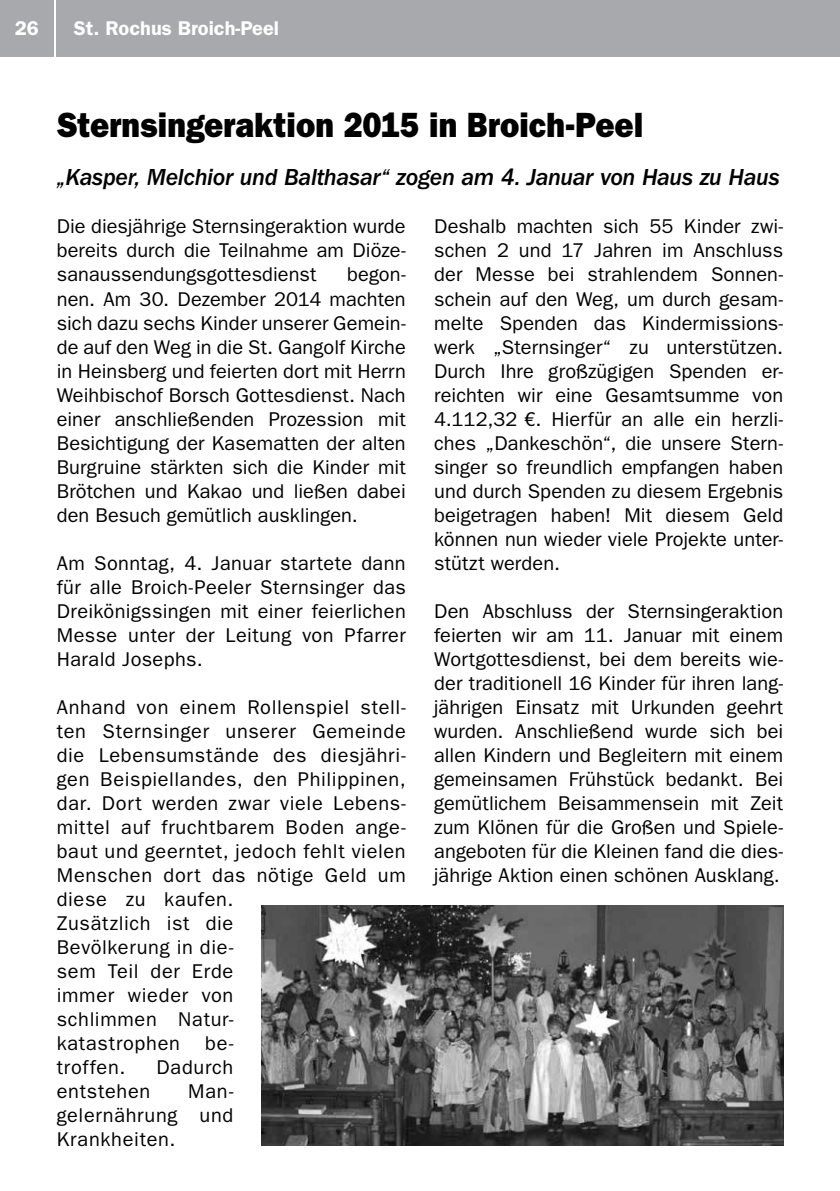
<style>
.page{position:relative;width:840px;height:1191px;background:#fff}
.page>*{position:absolute;margin:0;border:0;box-sizing:border-box;transform-origin:0 0}
.t1{font:800 35.2px "Franklin Gothic LT";color:#000;scale:.91 1}
.t2{font:italic 500 24px "Franklin Gothic LT";letter-spacing:-.015em;color:#000}
.t3{font:20px/24px "Franklin Gothic LT";letter-spacing:.03em;color:#000;text-align:justify}
.t4{font:600 20px "Franklin Gothic LT";color:#fff}
</style>
<div class="page">
<div style="left:0;top:0;width:54px;height:57px;background:#a7a9ac"></div>
<div style="left:57px;top:0;width:782px;height:57px;background:#a7a9ac"></div>
<img style="left:262px;top:905px;width:520px;height:240px">
<p class="t4" style="left:15px;top:17px;width:26px">26</p>
<p class="t4" style="left:74px;top:17px;width:207px">St. Rochus Broich-Peel</p>
<h1 class="t1" style="left:57px;top:105px;width:645px">Sternsingeraktion 2015 in Broich-Peel</h1>
<p class="t2" style="left:57px;top:164px;width:724px">„Kasper, Melchior und Balthasar“ zogen am 4. Januar von Haus zu Haus</p>
<p class="t3" style="left:57px;top:215px;width:350px">Die diesjährige Sternsingeraktion wurde bereits durch die Teilnahme am Diöze&shy;sanaussendungsgottesdienst</p>
<p class="t3" style="left:57px;top:263px;width:350px;text-indent:290px">begon&shy;nen. Am 30. Dezember 2014 machten sich dazu sechs Kinder unserer Gemein&shy;de auf den Weg in die St. Gangolf Kirche in Heinsberg und feierten dort mit Herrn Weihbischof Borsch Gottesdienst. Nach einer anschließenden Prozession mit Besichtigung der Kasematten der alten Burgruine stärkten sich die Kinder mit Brötchen und Kakao und ließen dabei den Besuch gemütlich ausklingen.</p>
<p class="t3" style="left:57px;top:551px;width:350px">Am Sonntag, 4. Januar startete dann für alle Broich-Peeler Sternsinger das Dreikönigssingen mit einer feierlichen Messe unter der Leitung von Pfarrer Harald Josephs.</p>
<p class="t3" style="left:57px;top:695px;width:350px;text-align:left">Anhand von einem Rollenspiel stell&shy;ten Sternsinger unserer Gemeinde die Lebensumstände des diesjähri&shy;gen Beispiellandes, den Philippinen, dar. Dort werden zwar viele Lebens&shy;mittel auf fruchtbarem Boden ange&shy;baut und geerntet, jedoch fehlt vielen<br>Menschen dort das nötige Geld um diese zu kaufen.<br>Zusätzlich ist die<br>Bevölkerung in die-<br>sem Teil der Erde<br>immer wieder von<br>schlimmen Natur-<br>katastrophen</p>
<p class="t3" style="left:205px;top:1031px;width:30px">be-</p>
<p class="t3" style="left:57px;top:1055px;width:70px">troffen.</p>
<p class="t3" style="left:156px;top:1055px;width:78px">Dadurch</p>
<p class="t3" style="left:57px;top:1079px;width:95px">entstehen</p>
<p class="t3" style="left:57px;top:1079px;width:178px;text-indent:131px">Man&shy;gelernährung und Krankheiten.</p>
<p class="t3" style="left:434px;top:215px;width:350px">Deshalb machten sich 55 Kinder zwi&shy;schen 2 und 17 Jahren im Anschluss der Messe bei strahlendem Sonnen&shy;schein auf den Weg, um durch gesam&shy;melte Spenden das Kindermissions&shy;werk „Sternsinger“ zu unterstützen.<br>Durch Ihre großzügigen Spenden er&shy;reichten wir eine Gesamtsumme von 4.112,32 €. Hierfür an alle ein herzli&shy;ches „Dankeschön“, die unsere Stern&shy;singer so freundlich empfangen haben und durch Spenden zu diesem Ergebnis beigetragen haben! Mit diesem Geld können nun wieder viele Projekte unter&shy;stützt werden.</p>
<p class="t3" style="left:434px;top:599px;width:350px">Den Abschluss der Sternsingeraktion feierten wir am 11. Januar mit einem Wortgottesdienst, bei dem bereits wie&shy;der traditionell 16 Kinder für ihren lang&shy;jährigen Einsatz mit Urkunden geehrt wurden. Anschließend wurde sich bei allen Kindern und Begleitern mit einem gemeinsamen Frühstück bedankt. Bei gemütlichem Beisammensein mit Zeit zum Klönen für die Großen und Spiele&shy;angeboten für die Kleinen fand die dies&shy;jährige Aktion einen schönen Ausklang.</p>
</div>
